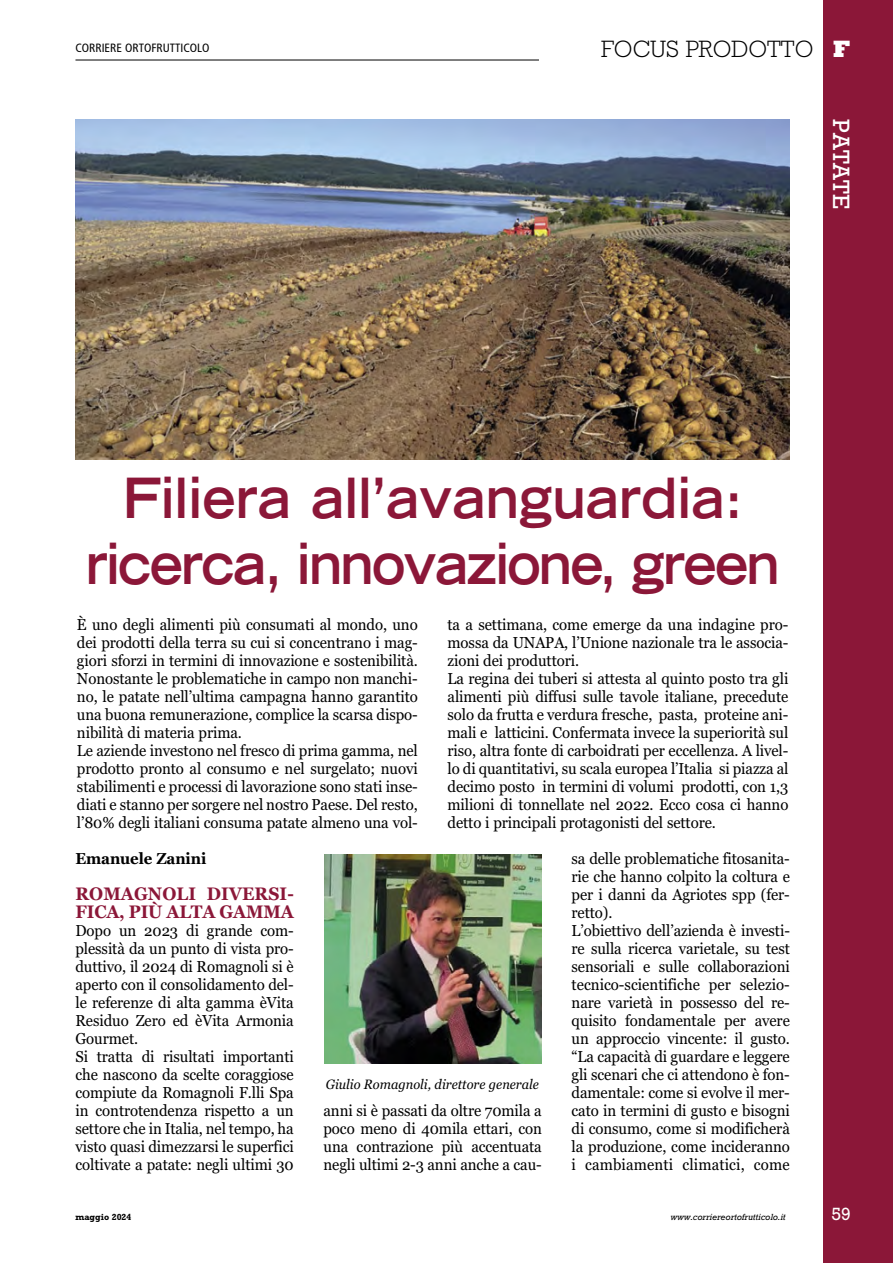
<style>
.page{position:relative;width:893px;height:1263px;background:#fff}
.page>*{position:absolute;margin:0;border:0;box-sizing:border-box;transform-origin:0 0}
.t1{font:700 expanded 55.5px/66.6px "Trade Gothic LT Std";letter-spacing:-.035em;color:#8b1738;text-align:center;scale:.9 1}
.t2{font:300 24px "Rockwell Std";color:#000}
.t3{font:24px "Rockwell Std";color:#fff}
.t4{font:700 18px/18px "Georgia";letter-spacing:.005em;color:#8b1738;scale:.95 1}
.t5{font:18px "Rockwell Std";color:#fff}
.t6{font:15.75px/18px "Georgia";letter-spacing:-.005em;color:#000;scale:.95 1}
.t7{font:700 15.75px "Georgia";letter-spacing:-.005em;color:#000;scale:.95 1}
.t8{font:italic 13.5px "Georgia";color:#000;scale:.95 1}
.t9{font:condensed 12px "Frutiger LT Std";color:#000}
.t10{font:italic 9px "Rockwell Std";color:#000}
.t11{font:700 9px "Rockwell Std";color:#000}
.s1{font-family:"Rockwell";font-weight:800;color:#fff}
</style>
<div class="page">
<div style="left:824px;top:0;width:69px;height:1263px;background:#8b1738"></div>
<hr style="left:75px;top:60px;width:464px;height:1px;background:#000">
<img style="left:75px;top:119px;width:715px;height:340px">
<img style="left:324px;top:855px;width:217px;height:208px">
<p class="t9" style="left:75px;top:40px;width:135px">CORRIERE ORTOFRUTTICOLO</p>
<h2 class="t2" style="left:601px;top:35px;width:251px">FOCUS PRODOTTO <span class="s1">F</span></h2>
<h2 class="t3" style="left:855px;top:119px;width:91px;rotate:90deg">PATATE</h2>
<h1 class="t1" style="left:86px;top:463px;width:773px">Filiera all’avanguardia: ricerca, innovazione, green</h1>
<p class="t6" style="left:77px;top:615px;width:360px">È uno degli alimenti più consumati al mondo, uno dei prodotti della terra su cui si concentrano i mag&shy;giori sforzi in termini di innovazione e sostenibilità.<br>Nonostante le problematiche in campo non manchi&shy;no, le patate nell’ultima campagna hanno garantito una buona remunerazione, complice la scarsa dispo&shy;nibilità di materia prima.<br>Le aziende investono nel fresco di prima gamma, nel prodotto pronto al consumo e nel surgelato; nuovi stabilimenti e processi di lavorazione sono stati inse&shy;diati e stanno per sorgere nel nostro Paese. Del resto, l’80% degli italiani consuma patate almeno una vol-</p>
<p class="t6" style="left:448px;top:615px;width:360px">ta a settimana, come emerge da una indagine pro&shy;mossa da UNAPA, l’Unione nazionale tra le associa&shy;zioni dei produttori.<br>La regina dei tuberi si attesta al quinto posto tra gli alimenti più diffusi sulle tavole italiane, precedute solo da frutta e verdura fresche, pasta, proteine ani&shy;mali e latticini. Confermata invece la superiorità sul riso, altra fonte di carboidrati per eccellenza. A livel&shy;lo di quantitativi, su scala europea l’Italia si piazza al decimo posto in termini di volumi prodotti, con 1,3 milioni di tonnellate nel 2022. Ecco cosa ci hanno detto i principali protagonisti del settore.</p>
<p class="t7" style="left:75px;top:847px;width:139px">Emanuele Zanini</p>
<p class="t4" style="left:75px;top:884px;width:231px">ROMAGNOLI DIVERSI-<br>FICA, PIÙ ALTA GAMMA</p>
<p class="t6" style="left:75px;top:921px;width:231px">Dopo un 2023 di grande com&shy;plessità da un punto di vista pro&shy;duttivo, il 2024 di Romagnoli si è aperto con il consolidamento del&shy;le referenze di alta gamma èVita<br>Residuo Zero ed èVita Armonia<br>Gourmet.<br>Si tratta di risultati importanti che nascono da scelte coraggiose compiute da Romagnoli F.lli Spa in controtendenza rispetto a un settore che in Italia, nel tempo, ha visto quasi dimezzarsi le superfici coltivate a patate: negli ultimi 30</p>
<p class="t8" style="left:326px;top:1074px;width:226px">Giulio Romagnoli, direttore generale</p>
<p class="t6" style="left:324px;top:1101px;width:231px;text-align:justify">anni si è passati da oltre 70mila a poco meno di 40mila ettari, con una contrazione più accentuata negli ultimi 2-3 anni anche a cau-</p>
<p class="t6" style="left:572px;top:849px;width:231px">sa delle problematiche fitosanita&shy;rie che hanno colpito la coltura e per i danni da Agriotes spp (fer&shy;retto).<br>L’obiettivo dell’azienda è investi&shy;re sulla ricerca varietale, su test sensoriali e sulle collaborazioni tecnico-scientifiche per selezio&shy;nare varietà in possesso del re&shy;quisito fondamentale per avere un approccio vincente: il gusto. “La capacità di guardare e leggere gli scenari che ci attendono è fon&shy;damentale: come si evolve il mer&shy;cato in termini di gusto e bisogni di consumo, come si modificherà la produzione, come incideranno i cambiamenti climatici, come</p>
<p class="t11" style="left:75px;top:1212px;width:58px">maggio 2024</p>
<p class="t10" style="left:670px;top:1212px;width:117px">www.corriereortofrutticolo.it</p>
<p class="t5" style="left:831px;top:1203px;width:21px">59</p>
</div>
